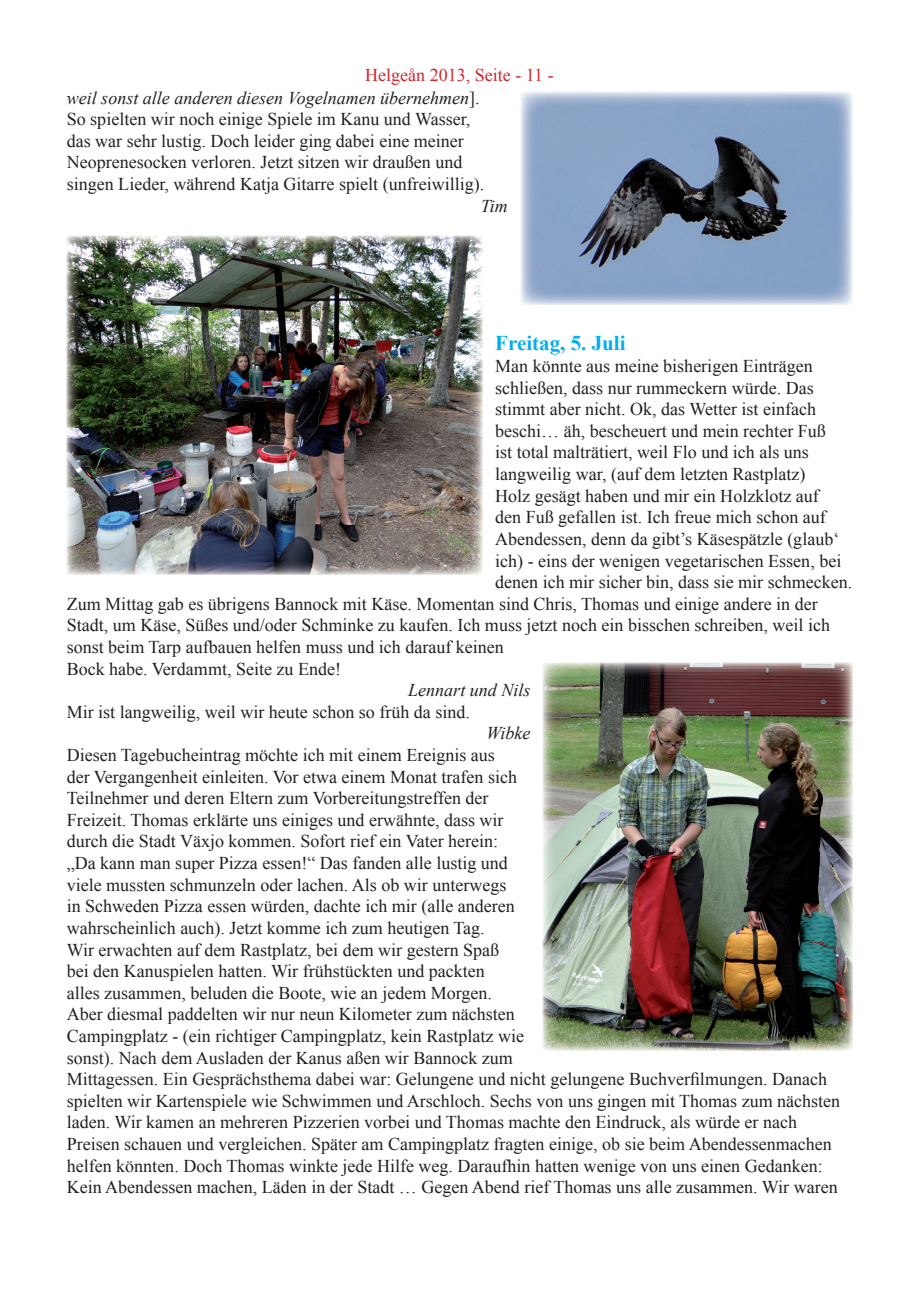
<style>
.page{position:relative;width:919px;height:1289px;background:#fff}
.page>*{position:absolute;margin:0;border:0;box-sizing:border-box;transform-origin:0 0}
.t1{font:700 21px "Times New Roman";color:#00aeef}
.t2{font:18px/21.6px "Times New Roman";color:#231f20}
.t3{font:italic 18px "Times New Roman";color:#231f20}
.s1{color:#d1232a}
.s2{font-style:italic}
</style>
<div class="page">
<img style="left:520px;top:91px;width:332px;height:214px">
<img style="left:67px;top:235px;width:415px;height:339px">
<img style="left:543px;top:662px;width:309px;height:388px">
<p class="t2" style="left:67px;top:64px;width:488px;text-indent:298px"><span class="s1">Helgeån 2013, Seite - 11 - </span><span class="s2">weil sonst alle anderen diesen Vogelnamen übernehmen</span>].<br>So spielten wir noch einige Spiele im Kanu und Wasser,<br>das war sehr lustig. Doch leider ging dabei eine meiner Neoprenesocken verloren. Jetzt sitzen wir draußen und<br>singen Lieder, während Katja Gitarre spielt (unfreiwillig).</p>
<p class="t3" style="left:480px;top:193px;width:29px">Tim</p>
<p class="t1" style="left:495px;top:329px;width:132px">Freitag, 5. Juli</p>
<p class="t2" style="left:495px;top:355px;width:319px">Man könnte aus meine bisherigen Einträgen</p>
<p class="t2" style="left:495px;top:376px;width:320px">schließen, dass nur rummeckern würde. Das</p>
<p class="t2" style="left:495px;top:398px;width:322px">stimmt aber nicht. Ok, das Wetter ist einfach</p>
<p class="t2" style="left:495px;top:420px;width:332px">beschi… äh, bescheuert und mein rechter Fuß</p>
<p class="t2" style="left:495px;top:441px;width:315px">ist total malträtiert, weil Flo und ich als uns</p>
<p class="t2" style="left:495px;top:463px;width:312px">langweilig war, (auf dem letzten Rastplatz)</p>
<p class="t2" style="left:495px;top:484px;width:325px">Holz gesägt haben und mir ein Holzklotz auf</p>
<p class="t2" style="left:495px;top:506px;width:332px">den Fuß gefallen ist. Ich freue mich schon auf</p>
<p class="t2" style="left:495px;top:528px;width:345px">Abendessen, denn da gibt’s Käsespätzle (glaub‘</p>
<p class="t2" style="left:495px;top:549px;width:347px">ich) - eins der wenigen vegetarischen Essen, bei</p>
<p class="t2" style="left:495px;top:571px;width:358px">denen ich mir sicher bin, dass sie mir schmecken.</p>
<p class="t2" style="left:67px;top:592px;width:752px">Zum Mittag gab es übrigens Bannock mit Käse. Momentan sind Chris, Thomas und einige andere in der</p>
<p class="t2" style="left:67px;top:614px;width:764px">Stadt, um Käse, Süßes und/oder Schminke zu kaufen. Ich muss jetzt noch ein bisschen schreiben, weil ich</p>
<p class="t2" style="left:67px;top:636px;width:438px">sonst beim Tarp aufbauen helfen muss und ich darauf keinen</p>
<p class="t2" style="left:67px;top:657px;width:276px">Bock habe. Verdammt, Seite zu Ende!</p>
<p class="t3" style="left:408px;top:677px;width:124px">Lennart und Nils</p>
<p class="t2" style="left:67px;top:700px;width:404px">Mir ist langweilig, weil wir heute schon so früh da sind.</p>
<p class="t3" style="left:486px;top:721px;width:45px">Wibke</p>
<p class="t2" style="left:67px;top:744px;width:775px">Diesen Tagebucheintrag möchte ich mit einem Ereignis aus<br>der Vergangenheit einleiten. Vor etwa einem Monat trafen sich<br>Teilnehmer und deren Eltern zum Vorbereitungstreffen der<br>Freizeit. Thomas erklärte uns einiges und erwähnte, dass wir<br>durch die Stadt Växjo kommen. Sofort rief ein Vater herein:<br>„Da kann man super Pizza essen!“ Das fanden alle lustig und<br>viele mussten schmunzeln oder lachen. Als ob wir unterwegs<br>in Schweden Pizza essen würden, dachte ich mir (alle anderen<br>wahrscheinlich auch). Jetzt komme ich zum heutigen Tag.<br>Wir erwachten auf dem Rastplatz, bei dem wir gestern Spaß<br>bei den Kanuspielen hatten. Wir frühstückten und packten<br>alles zusammen, beluden die Boote, wie an jedem Morgen.<br>Aber diesmal paddelten wir nur neun Kilometer zum nächsten<br>Campingplatz - (ein richtiger Campingplatz, kein Rastplatz wie<br>sonst). Nach dem Ausladen der Kanus aßen wir Bannock zum<br>Mittagessen. Ein Gesprächsthema dabei war: Gelungene und nicht gelungene Buchverfilmungen. Danach spielten wir Kartenspiele wie Schwimmen und Arschloch. Sechs von uns gingen mit Thomas zum nächsten laden. Wir kamen an mehreren Pizzerien vorbei und Thomas machte den Eindruck, als würde er nach Preisen schauen und vergleichen. Später am Campingplatz fragten einige, ob sie beim Abendessenmachen helfen könnten. Doch Thomas winkte jede Hilfe weg. Daraufhin hatten wenige von uns einen Gedanken:<br>Kein Abendessen machen, Läden in der Stadt … Gegen Abend rief Thomas uns alle zusammen. Wir waren</p>
</div>
